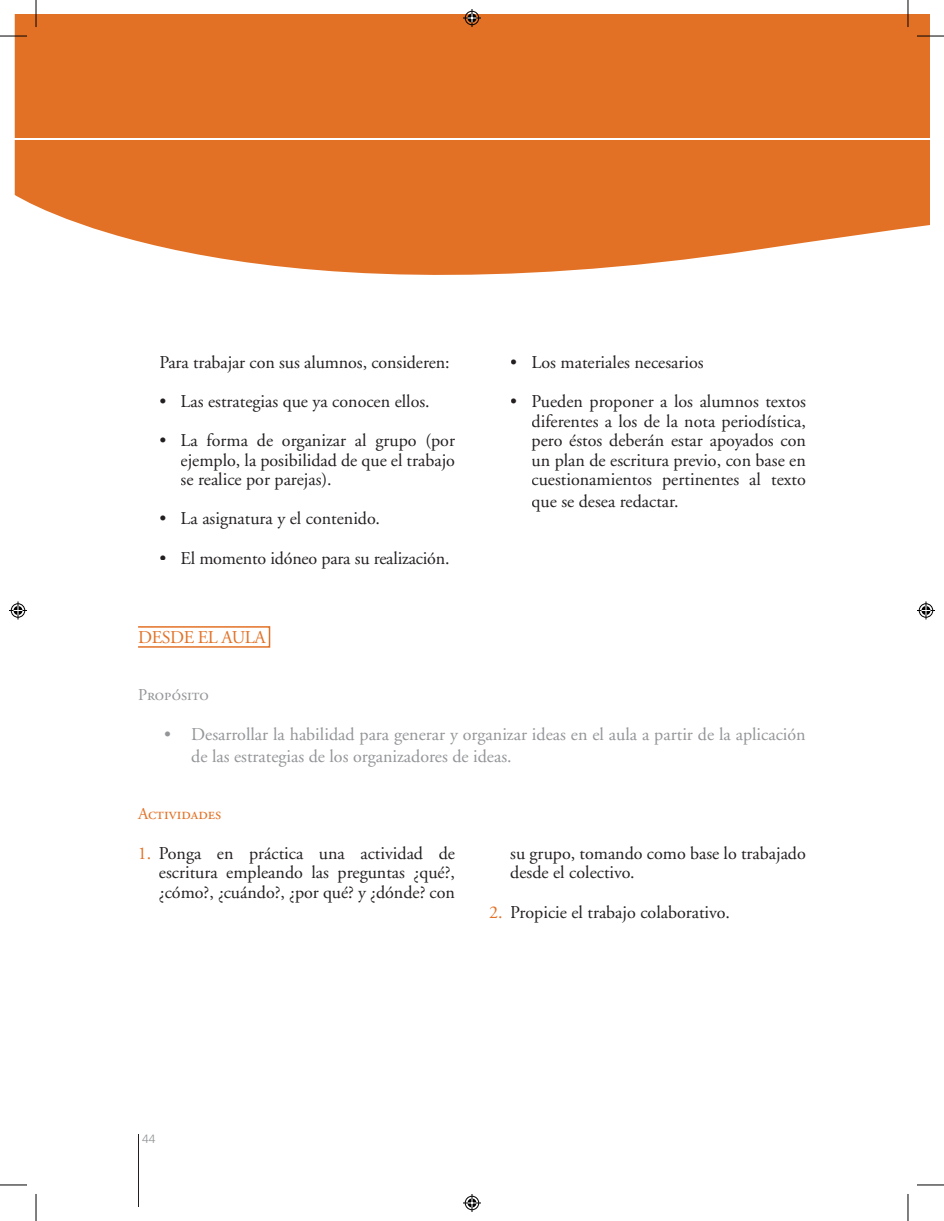
<style>
.page{position:relative;width:944px;height:1221px;background:#fff}
.page>*{position:absolute;margin:0;border:0;box-sizing:border-box;transform-origin:0 0}
.t1{font:18px/19.5px "Adobe Garamond";color:#231f20;text-align:justify}
.t2{font:18px/21.6px "Adobe Garamond";color:#939598}
.t3{font:18px "Adobe Garamond";letter-spacing:-.025em;color:#e27126}
.t4{font:16.5px "Adobe Garamond Regular SC";color:#e27126}
.t5{font:16.5px "Adobe Garamond Regular SC";color:#939598}
.t6{font:300 12px "Frutiger";color:#939598}
.s1{color:#e27126}
</style>
<div class="page">
<hr style="left:138px;top:1133px;width:1px;height:72px;background:#231f20">
<svg style="left:15px;top:15px;width:892px;height:260px;background:#e47c37"></svg>
<hr style="left:15px;top:138px;width:893px;height:1px;background:#fff">
<hr style="left:138px;top:626px;width:131px;height:1px;background:#e27126">
<hr style="left:138px;top:646px;width:131px;height:1px;background:#e27126">
<svg style="left:269px;top:626px;width:1px;height:21px"></svg>
<svg style="left:36px;top:0;width:1px;height:27px"></svg>
<svg style="left:0;top:36px;width:27px;height:1px"></svg>
<svg style="left:907px;top:0;width:37px;height:228px"></svg>
<svg style="left:36px;top:1194px;width:1px;height:26px"></svg>
<svg style="left:0;top:1184px;width:27px;height:1px"></svg>
<svg style="left:907px;top:1194px;width:1px;height:26px"></svg>
<svg style="left:917px;top:1184px;width:27px;height:1px"></svg>
<svg style="left:463px;top:9px;width:18px;height:18px"></svg>
<svg style="left:463px;top:1194px;width:18px;height:17px"></svg>
<svg style="left:9px;top:601px;width:18px;height:18px"></svg>
<svg style="left:917px;top:601px;width:18px;height:18px"></svg>
<p class="t1" style="left:159px;top:353px;width:292px">Para trabajar con sus alumnos, consideren:</p>
<p class="t1" style="left:159px;top:392px;width:272px">• Las estrategias que ya conocen ellos.</p>
<p class="t1" style="left:181px;top:431px;width:276px;text-indent:-21px">• La forma de organizar al grupo (por ejemplo, la posibilidad de que el trabajo se realice por parejas).</p>
<p class="t1" style="left:159px;top:509px;width:222px">• La asignatura y el contenido.</p>
<p class="t1" style="left:159px;top:548px;width:292px">• El momento idóneo para su realización.</p>
<p class="t3" style="left:138px;top:627px;width:129px">DESDE EL AULA</p>
<p class="t1" style="left:510px;top:353px;width:195px">• Los materiales necesarios</p>
<p class="t1" style="left:531px;top:392px;width:276px;text-indent:-21px">• Pueden proponer a los alumnos textos diferentes a los de la nota periodística, pero éstos deberán estar apoyados con un plan de escritura previo, con base en cuestionamientos pertinentes al texto</p>
<p class="t1" style="left:531px;top:492px;width:148px">que se desea redactar.</p>
<p class="t5" style="left:138px;top:686px;width:72px">Propósito</p>
<p class="t2" style="left:191px;top:723px;width:616px;text-indent:-27px">• Desarrollar la habilidad para generar y organizar ideas en el aula a partir de la aplicación de las estrategias de los organizadores de ideas.</p>
<p class="t4" style="left:138px;top:805px;width:85px">Actividades</p>
<p class="t1" style="left:159px;top:843px;width:297px;text-indent:-21px"><span class="s1">1.</span> Ponga en práctica una actividad de escritura empleando las preguntas ¿qué?, ¿cómo?, ¿cuándo?, ¿por qué? y ¿dónde? con</p>
<p class="t1" style="left:510px;top:843px;width:297px">su grupo, tomando como base lo trabajado desde el colectivo.</p>
<p class="t1" style="left:489px;top:902px;width:242px"><span class="s1">2.</span> Propicie el trabajo colaborativo.</p>
<p class="t6" style="left:142px;top:1131px;width:15px">44</p>
</div>
